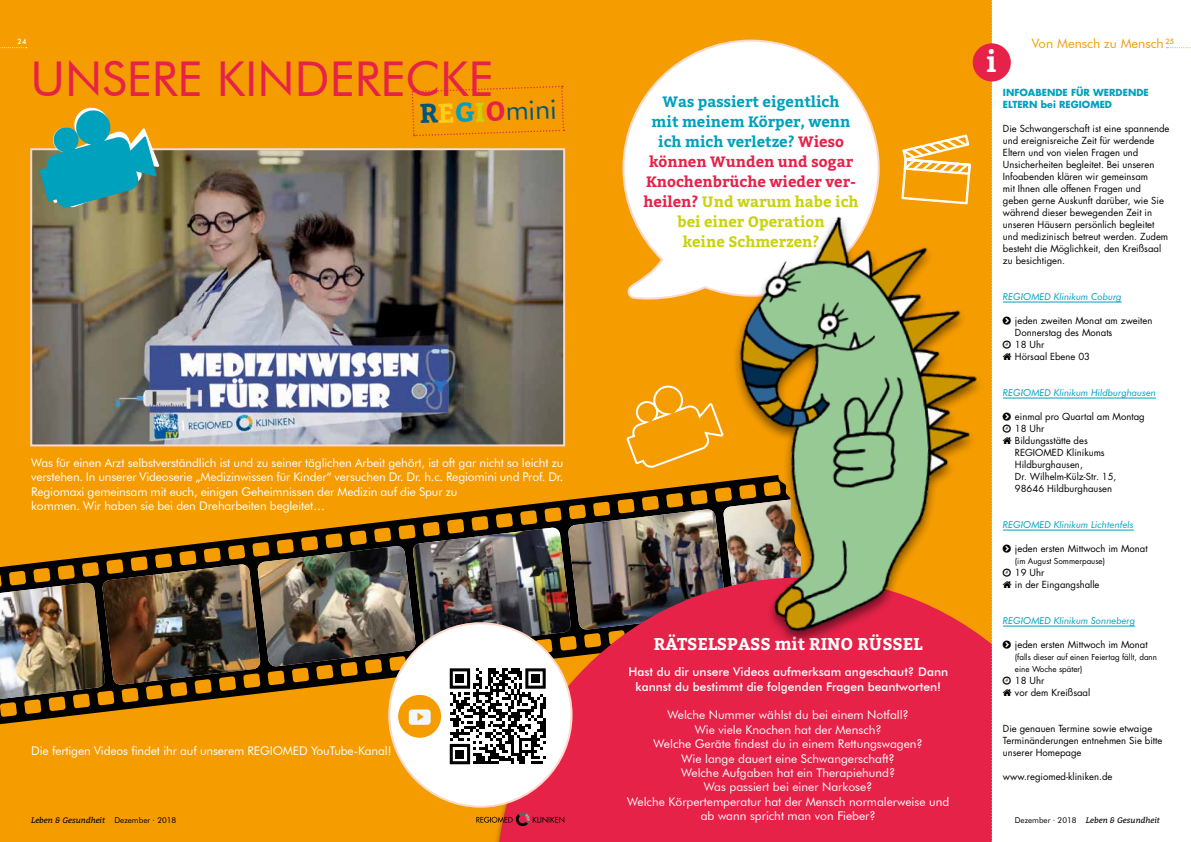
<style>
.page{position:relative;width:1191px;height:842px;background:#fff}
.page>*{position:absolute;margin:0;border:0;box-sizing:border-box;transform-origin:0 0}
.t1{font:48px "Futura BT";color:#e62249}
.t2{font:700 29px "Bitter";color:#fff}
.t3{font:27px "Futura BT";color:#005680}
.t4{font:700 17px "Bitter";color:#fff}
.t5{font:700 15px/20px "Bitter";color:#00a1bd;text-align:center}
.t6{font:13px "Futura BT";color:#f59c00}
.t7{font:12px/14.4px "Futura BT";letter-spacing:-.01em;color:#fff;text-align:center}
.t8{font:500 12px/14.4px "Futura BT";color:#fff;text-align:center}
.t9{font:9.5px/12px "Futura Std";color:#000}
.t10{font:italic 9.5px "Futura BT";color:#00a1bd}
.t11{font:700 9.5px/12px "Futura Std";color:#00a1bd}
.t12{font:8px/12px "Futura Std";color:#000}
.t13{font:italic 8px "Bitter";color:#000}
.t14{font:500 7px "Futura";color:#fff}
.t15{font:500 7px "Futura";color:#f59c00}
.s1{font-family:"Bitter";font-weight:700}
.s2{font-family:"Bitter";font-weight:700;color:#ffcd1c}
.s3{font-family:"Bitter";font-weight:700;color:#00a1bd}
.s4{font-family:"Bitter";font-weight:700;color:#c8d30b}
.s5{font-family:"Bitter";font-weight:700;color:#e62249}
.s6{font-family:"Futura BT";font-style:normal}
.s7{color:#e62249}
.s8{color:#c8d30b}
</style>
<div class="page">
<svg style="left:1166px;top:47px;width:25px;height:1px"></svg>
<hr style="left:1003px;top:302px;width:118px;height:1px;background:#00a1bd">
<hr style="left:1003px;top:398px;width:153px;height:1px;background:#00a1bd">
<hr style="left:1003px;top:530px;width:130px;height:1px;background:#00a1bd">
<hr style="left:1003px;top:626px;width:132px;height:1px;background:#00a1bd">
<img style="left:0;top:0;width:1037px;height:842px">
<p class="t14" style="left:18px;top:37px;width:10px">24</p>
<h1 class="t1" style="left:30px;top:50px;width:464px">UNSERE KINDERECKE</h1>
<h3 class="t3" style="left:419px;top:97px;width:139px;rotate:-2deg"><span class="s1">R</span><span class="s2">E</span><span class="s3">G</span><span class="s4">I</span><span class="s5">O</span>mini</h3>
<p class="t7" style="left:31px;top:455px;width:533px;text-align:left">Was für einen Arzt selbstverständlich ist und zu seiner täglichen Arbeit gehört, ist oft gar nicht so leicht zu verstehen. In unserer Videoserie „Medizinwissen für Kinder“ versuchen Dr. Dr. h.c. Regiomini und Prof. Dr.<br>Regiomaxi gemeinsam mit euch, einigen Geheimnissen der Medizin auf die Spur zu<br>kommen. Wir haben sie bei den Dreharbeiten begleitet…</p>
<p class="t7" style="left:31px;top:743px;width:362px">Die fertigen Videos findet ihr auf unserem REGIOMED YouTube-Kanal!</p>
<p class="t13" style="left:31px;top:814px;width:146px">Leben &amp; Gesundheit <span class="s6">Dezember ∙ 2018</span></p>
<h3 class="t5" style="left:643px;top:91px;width:216px">Was passiert eigentlich<br>mit meinem Körper, wenn ich mich verletze? <span class="s7">Wieso können Wunden und sogar<br>Knochenbrüche wieder ver&shy;heilen?</span> <span class="s8">Und warum habe ich bei einer Operation<br>keine Schmerzen?</span></h3>
<h3 class="t4" style="left:654px;top:631px;width:270px">RÄTSELSPASS mit RINO RÜSSEL</h3>
<p class="t8" style="left:628px;top:664px;width:321px">Hast du dir unsere Videos aufmerksam angeschaut? Dann kannst du bestimmt die folgenden Fragen beantworten!</p>
<p class="t7" style="left:627px;top:708px;width:323px">Welche Nummer wählst du bei einem Notfall?<br>Wie viele Knochen hat der Mensch?<br>Welche Geräte findest du in einem Rettungswagen?<br>Wie lange dauert eine Schwangerschaft?<br>Welche Aufgaben hat ein Therapiehund?<br>Was passiert bei einer Narkose?<br>Welche Körpertemperatur hat der Mensch normalerweise und ab wann spricht man von Fieber?</p>
<h2 class="t2" style="left:986px;top:40px;width:12px">i</h2>
<h3 class="t6" style="left:1031px;top:35px;width:134px">Von Mensch zu Mensch</h3>
<p class="t15" style="left:1165px;top:37px;width:10px">25</p>
<p class="t11" style="left:1003px;top:86px;width:147px">INFOABENDE FÜR WERDENDE<br>ELTERN bei REGIOMED</p>
<p class="t9" style="left:1003px;top:123px;width:168px">Die Schwangerschaft ist eine spannende und ereignisreiche Zeit für werdende Eltern und von vielen Fragen und Unsicherheiten begleitet. Bei unseren Infoabenden klären wir gemeinsam<br>mit Ihnen alle offenen Fragen und<br>geben gerne Auskunft darüber, wie Sie während dieser bewegenden Zeit in unseren Häusern persönlich begleitet und medizinisch betreut werden. Zudem besteht die Möglichkeit, den Kreißsaal zu besichtigen.</p>
<p class="t10" style="left:1003px;top:291px;width:120px">REGIOMED Klinikum Coburg</p>
<p class="t9" style="left:1015px;top:315px;width:139px">jeden zweiten Monat am zweiten<br>Donnerstag des Monats<br>18 Uhr<br>Hörsaal Ebene 03</p>
<p class="t10" style="left:1003px;top:387px;width:155px">REGIOMED Klinikum Hildburghausen</p>
<p class="t9" style="left:1015px;top:411px;width:131px">einmal pro Quartal am Montag<br>18 Uhr<br>Bildungsstätte des<br>REGIOMED Klinikums<br>Hildburghausen,<br>Dr. Wilhelm-Külz-Str. 15,<br>98646 Hildburghausen</p>
<p class="t10" style="left:1003px;top:519px;width:132px">REGIOMED Klinikum Lichtenfels</p>
<p class="t9" style="left:1015px;top:543px;width:134px">jeden ersten Mittwoch im Monat</p>
<p class="t12" style="left:1015px;top:555px;width:92px">(im August Sommerpause)</p>
<p class="t9" style="left:1015px;top:567px;width:86px">19 Uhr<br>in der Eingangshalle</p>
<p class="t10" style="left:1003px;top:615px;width:134px">REGIOMED Klinikum Sonneberg</p>
<p class="t9" style="left:1015px;top:639px;width:134px">jeden ersten Mittwoch im Monat</p>
<p class="t12" style="left:1015px;top:651px;width:144px">(falls dieser auf einen Feiertag fällt, dann eine Woche später)</p>
<p class="t9" style="left:1015px;top:675px;width:77px">18 Uhr<br>vor dem Kreißsaal</p>
<p class="t9" style="left:1003px;top:723px;width:161px">Die genauen Termine sowie etwaige<br>Terminänderungen entnehmen Sie bitte unserer Homepage</p>
<p class="t9" style="left:1003px;top:771px;width:111px">www.regiomed-kliniken.de</p>
<p class="t13" style="left:1014px;top:814px;width:146px"><span class="s6">Dezember ∙ 2018</span> Leben &amp; Gesundheit</p>
</div>
